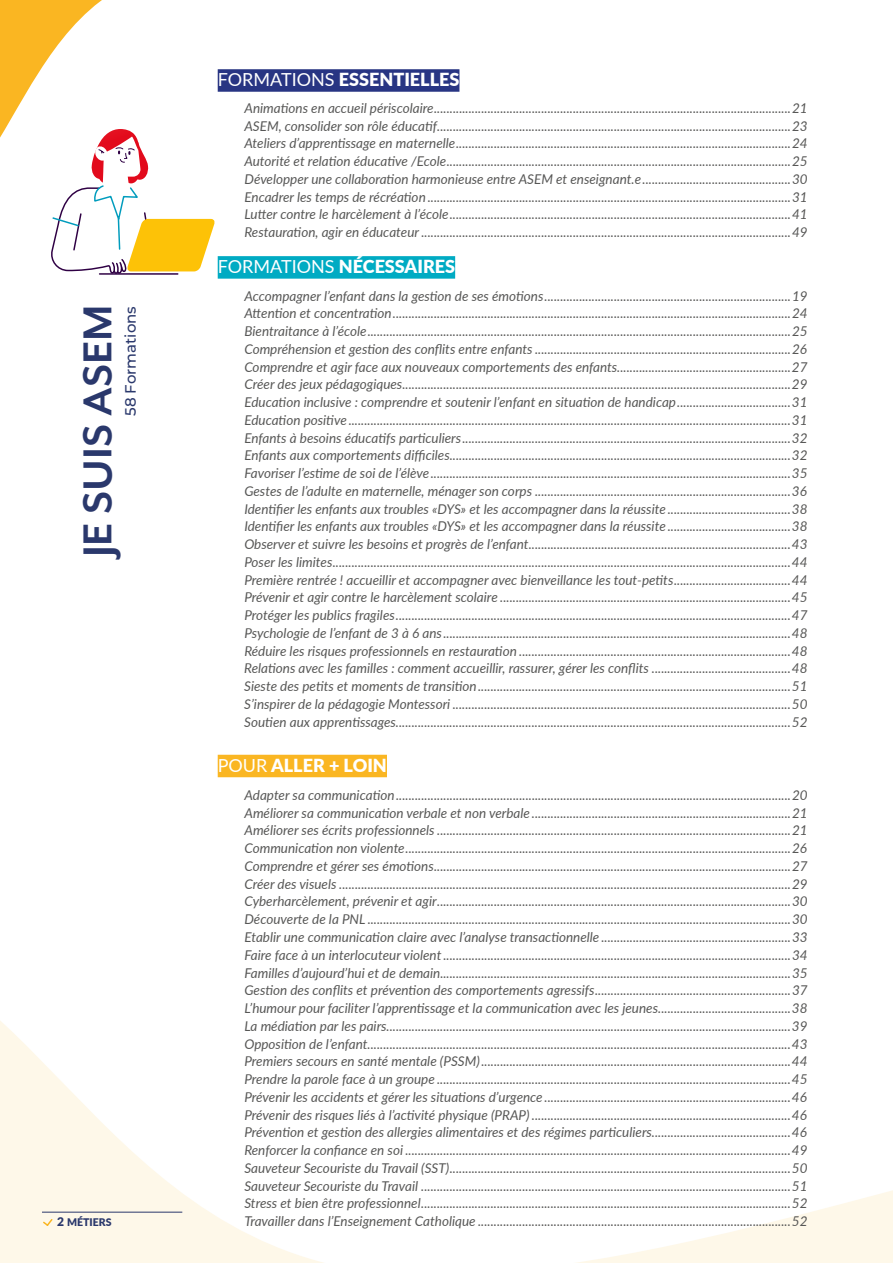
<style>
.page{position:relative;width:893px;height:1263px;background:#fff}
.page>*{position:absolute;margin:0;border:0;box-sizing:border-box;transform-origin:0 0}
.t1{font:700 46.5px "Mr Eaves Mod OT";color:#2a386c}
.t2{font:900 18px "Lato";color:#fff}
.t3{font:500 15px "Montserrat";color:#2a386c}
.t4{font:italic 13.5px/17.7px "Lato";color:#575756;text-align:justify}
.t5{font:900 10.5px "Lato";color:#2a386c}
.s1{font-size:12px}
.s2{font-weight:400}
</style>
<div class="page">
<svg style="left:0;top:1021px;width:893px;height:242px"></svg>
<svg style="left:0;top:0;width:218px;height:225px"></svg>
<div style="left:218px;top:256px;width:237px;height:23px;background:#00abc3"></div>
<div style="left:218px;top:755px;width:169px;height:22px;background:#fab622"></div>
<div style="left:218px;top:69px;width:241px;height:23px;background:#283583"></div>
<svg style="left:48px;top:129px;width:166px;height:146px"></svg>
<svg style="left:42px;top:1217px;width:12px;height:10px"></svg>
<hr style="left:42px;top:1212px;width:140px;height:1px;background:#2a386c">
<p class="t3" style="left:120px;top:416px;width:111px;rotate:-90deg">58 Formations</p>
<h1 class="t1" style="left:72px;top:557px;width:255px;rotate:-90deg">JE SUIS ASEM</h1>
<p class="t5" style="left:57px;top:1214px;width:56px"><span class="s1">2</span> MÉTIERS</p>
<h2 class="t2" style="left:218px;top:66px;width:243px"><span class="s2">FORMATIONS</span> ESSENTIELLES</h2>
<p class="t4" style="left:244px;top:99px;width:565px">Animations en accueil périscolaire.................................................................................................................21<br>ASEM, consolider son rôle éducatif................................................................................................................23<br>Ateliers d’apprentissage en maternelle..........................................................................................................24<br>Autorité et relation éducative /Ecole.............................................................................................................25<br>Développer une collaboration harmonieuse entre ASEM et enseignant.e...............................................30<br>Encadrer les temps de récréation ...................................................................................................................31<br>Lutter contre le harcèlement à l’école............................................................................................................41<br>Restauration, agir en éducateur .....................................................................................................................49</p>
<h2 class="t2" style="left:218px;top:253px;width:239px"><span class="s2">FORMATIONS</span> NÉCESSAIRES</h2>
<p class="t4" style="left:244px;top:286px;width:565px">Accompagner l’enfant dans la gestion de ses émotions..............................................................................19<br>Attention et concentration..............................................................................................................................24<br>Bientraitance à l’école......................................................................................................................................25<br>Compréhension et gestion des conflits entre enfants .................................................................................26<br>Comprendre et agir face aux nouveaux comportements des enfants.......................................................27<br>Créer des jeux pédagogiques...........................................................................................................................29<br>Education inclusive : comprendre et soutenir l’enfant en situation de handicap....................................31<br>Education positive ............................................................................................................................................31<br>Enfants à besoins éducatifs particuliers........................................................................................................32<br>Enfants aux comportements difficiles............................................................................................................32<br>Favoriser l’estime de soi de l’élève..................................................................................................................35<br>Gestes de l’adulte en maternelle, ménager son corps .................................................................................36<br>Identifier les enfants aux troubles «DYS» et les accompagner dans la réussite .......................................38<br>Identifier les enfants aux troubles «DYS» et les accompagner dans la réussite .......................................38<br>Observer et suivre les besoins et progrès de l’enfant...................................................................................43<br>Poser les limites.................................................................................................................................................44<br>Première rentrée ! accueillir et accompagner avec bienveillance les tout-petits.....................................44<br>Prévenir et agir contre le harcèlement scolaire ............................................................................................45<br>Protéger les publics fragiles.............................................................................................................................47<br>Psychologie de l’enfant de 3 à 6 ans..............................................................................................................48<br>Réduire les risques professionnels en restauration ......................................................................................48<br>Relations avec les familles : comment accueillir, rassurer, gérer les conflits ............................................48<br>Sieste des petits et moments de transition...................................................................................................51<br>S’inspirer de la pédagogie Montessori ...........................................................................................................50<br>Soutien aux apprentissages.............................................................................................................................52</p>
<h2 class="t2" style="left:218px;top:752px;width:171px"><span class="s2">POUR</span> ALLER + LOIN</h2>
<p class="t4" style="left:244px;top:786px;width:565px">Adapter sa communication.............................................................................................................................20<br>Améliorer sa communication verbale et non verbale ..................................................................................21<br>Améliorer ses écrits professionnels ................................................................................................................21<br>Communication non violente..........................................................................................................................26<br>Comprendre et gérer ses émotions.................................................................................................................27<br>Créer des visuels ...............................................................................................................................................29<br>Cyberharcèlement, prévenir et agir................................................................................................................30<br>Découverte de la PNL ......................................................................................................................................30<br>Etablir une communication claire avec l’analyse transactionnelle ............................................................33<br>Faire face à un interlocuteur violent..............................................................................................................34<br>Familles d’aujourd’hui et de demain...............................................................................................................35<br>Gestion des conflits et prévention des comportements agressifs..............................................................37<br>L’humour pour faciliter l’apprentissage et la communication avec les jeunes..........................................38<br>La médiation par les pairs................................................................................................................................39<br>Opposition de l’enfant......................................................................................................................................43<br>Premiers secours en santé mentale (PSSM)..................................................................................................44<br>Prendre la parole face à un groupe ................................................................................................................45<br>Prévenir les accidents et gérer les situations d’urgence ..............................................................................46<br>Prévenir des risques liés à l’activité physique (PRAP) ..................................................................................46<br>Prévention et gestion des allergies alimentaires et des régimes particuliers............................................46<br>Renforcer la confiance en soi ..........................................................................................................................49<br>Sauveteur Secouriste du Travail (SST)............................................................................................................50<br>Sauveteur Secouriste du Travail .....................................................................................................................51<br>Stress et bien être professionnel.....................................................................................................................52<br>Travailler dans l’Enseignement Catholique ...................................................................................................52</p>
</div>
